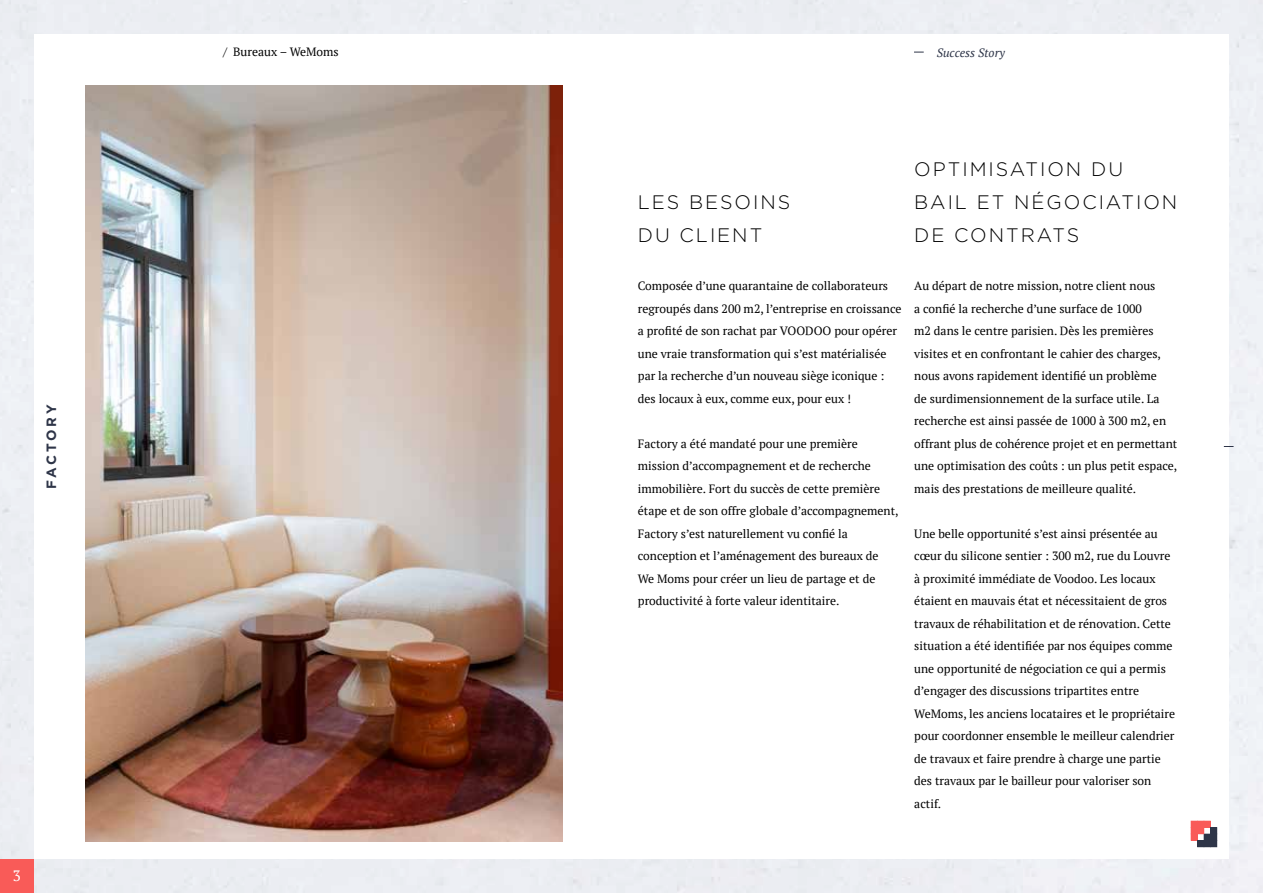
<style>
.page{position:relative;width:1263px;height:893px;background:#fff}
.page>*{position:absolute;margin:0;border:0;box-sizing:border-box;transform-origin:0 0}
.t1{font:300 19.5px/33px "Gotham";letter-spacing:.1em;color:#000}
.t2{font:15px "PT Serif";color:#fff}
.t3{font:700 13.5px "Gotham";letter-spacing:.19em;color:#2e3548}
.t4{font:12px/22.5px "PT Serif";color:#000}
.t5{font:italic 12px "PT Serif";color:#2e3548}
</style>
<div class="page">
<div style="left:0;top:859px;width:34px;height:34px;background:#f95b58"></div>
<svg style="left:1191px;top:821px;width:26px;height:26px"></svg>
<img style="left:85px;top:85px;width:477px;height:757px">
<p class="t3" style="left:42px;top:489px;width:86px;rotate:-90deg">FACTORY</p>
<p class="t2" style="left:13px;top:866px;width:9px">3</p>
<p class="t4" style="left:223px;top:40px;width:117px">/ Bureaux – WeMoms</p>
<p class="t5" style="left:937px;top:45px;width:70px">Success Story</p>
<h1 class="t1" style="left:638px;top:186px;width:154px">LES BESOINS<br>DU CLIENT</h1>
<h1 class="t1" style="left:914px;top:153px;width:265px">OPTIMISATION DU<br>BAIL ET NÉGOCIATION<br>DE CONTRATS</h1>
<p class="t4" style="left:638px;top:275px;width:265px">Composée d’une quarantaine de collaborateurs regroupés dans 200 m2, l’entreprise en croissance a profité de son rachat par VOODOO pour opérer une vraie transformation qui s’est matérialisée par la recherche d’un nouveau siège iconique : des locaux à eux, comme eux, pour eux !</p>
<p class="t4" style="left:638px;top:432px;width:262px">Factory a été mandaté pour une première mission d’accompagnement et de recherche immobilière. Fort du succès de cette première étape et de son offre globale d’accompagnement, Factory s’est naturellement vu confié la conception et l’aménagement des bureaux de<br>We Moms pour créer un lieu de partage et de productivité à forte valeur identitaire.</p>
<p class="t4" style="left:914px;top:275px;width:264px">Au départ de notre mission, notre client nous<br>a confié la recherche d’une surface de 1000<br>m2 dans le centre parisien. Dès les premières visites et en confrontant le cahier des charges, nous avons rapidement identifié un problème<br>de surdimensionnement de la surface utile. La recherche est ainsi passée de 1000 à 300 m2, en offrant plus de cohérence projet et en permettant une optimisation des coûts : un plus petit espace, mais des prestations de meilleure qualité.</p>
<p class="t4" style="left:914px;top:522px;width:262px">Une belle opportunité s’est ainsi présentée au cœur du silicone sentier : 300 m2, rue du Louvre à proximité immédiate de Voodoo. Les locaux étaient en mauvais état et nécessitaient de gros travaux de réhabilitation et de rénovation. Cette situation a été identifiée par nos équipes comme une opportunité de négociation ce qui a permis d’engager des discussions tripartites entre WeMoms, les anciens locataires et le propriétaire pour coordonner ensemble le meilleur calendrier de travaux et faire prendre à charge une partie des travaux par le bailleur pour valoriser son actif.</p>
</div>
